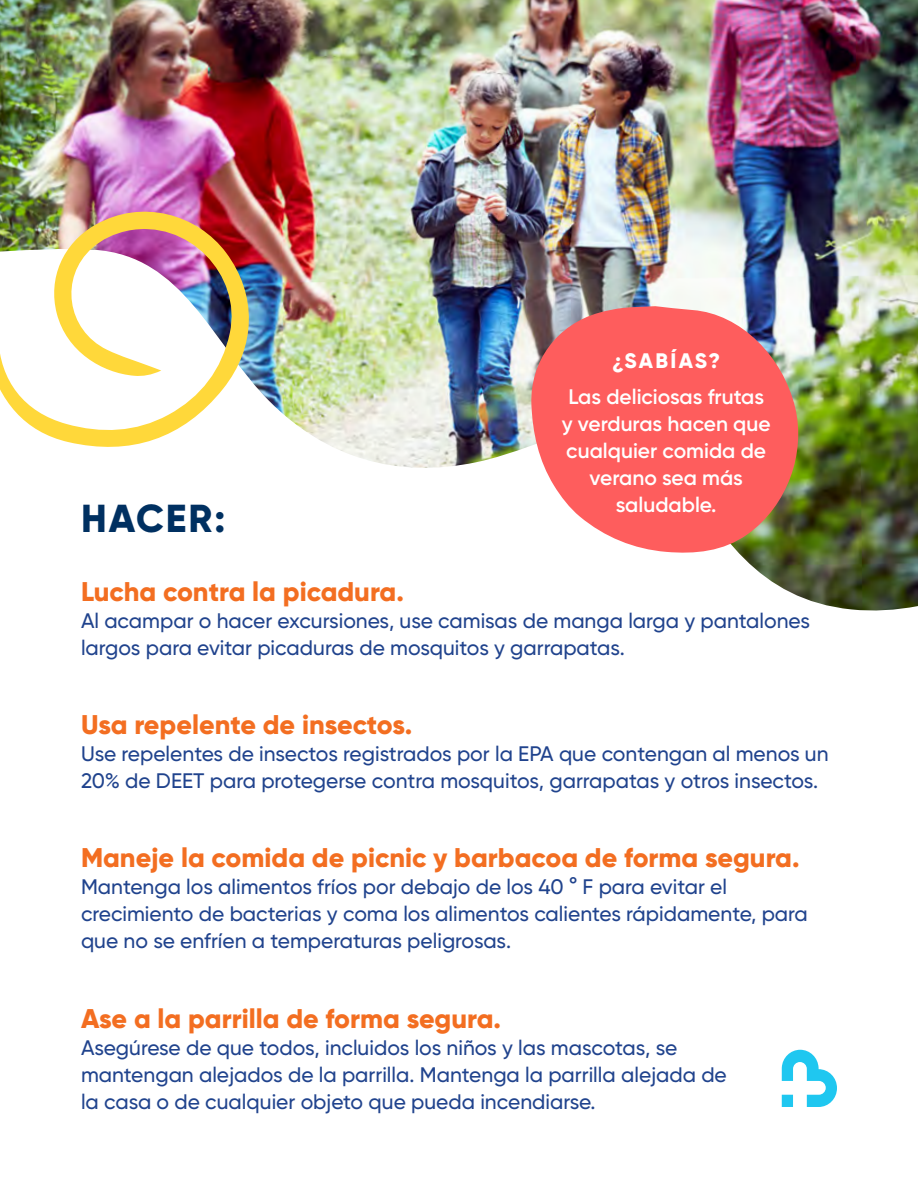
<style>
.page{position:relative;width:918px;height:1188px;background:#fff}
.page>*{position:absolute;margin:0;border:0;box-sizing:border-box;transform-origin:0 0}
.t1{font:800 39px "Gilroy";letter-spacing:.045em;color:#003061}
.t2{font:800 27px "Gilroy";color:#f36e21}
.t3{font:500 21px/27px "Gilroy";color:#20438d}
.t4{font:600 21px/27px "Gilroy";color:#fff;text-align:center}
.t5{font:800 21px "Gilroy";letter-spacing:.11em;color:#fff}
</style>
<div class="page">
<img style="left:0;top:0;width:918px;height:611px">
<svg style="left:782px;top:1050px;width:55px;height:57px"></svg>
<svg style="left:530px;top:306px;width:276px;height:248px;background:#ec736e"></svg>
<img style="left:0;top:198px;width:257px;height:258px">
<h1 class="t1" style="left:81px;top:494px;width:146px">HACER:</h1>
<p class="t5" style="left:612px;top:347px;width:110px">¿SABÍAS?</p>
<p class="t4" style="left:562px;top:383px;width:210px">Las deliciosas frutas y verduras hacen que cualquier comida de verano sea más saludable.</p>
<p class="t2" style="left:81px;top:574px;width:325px">Lucha contra la picadura.</p>
<p class="t3" style="left:81px;top:607px;width:731px">Al acampar o hacer excursiones, use camisas de manga larga y pantalones largos para evitar picaduras de mosquitos y garrapatas.</p>
<p class="t2" style="left:81px;top:708px;width:333px">Usa repelente de insectos.</p>
<p class="t3" style="left:81px;top:740px;width:749px">Use repelentes de insectos registrados por la EPA que contengan al menos un<br>20% de DEET para protegerse contra mosquitos, garrapatas y otros insectos.</p>
<p class="t2" style="left:81px;top:841px;width:720px">Maneje la comida de picnic y barbacoa de forma segura.</p>
<p class="t3" style="left:81px;top:873px;width:728px">Mantenga los alimentos fríos por debajo de los 40 ° F para evitar el crecimiento de bacterias y coma los alimentos calientes rápidamente, para que no se enfríen a temperaturas peligrosas.</p>
<p class="t2" style="left:81px;top:1001px;width:422px">Ase a la parrilla de forma segura.</p>
<p class="t3" style="left:81px;top:1034px;width:647px">Asegúrese de que todos, incluidos los niños y las mascotas, se mantengan alejados de la parrilla. Mantenga la parrilla alejada de la casa o de cualquier objeto que pueda incendiarse.</p>
</div>
